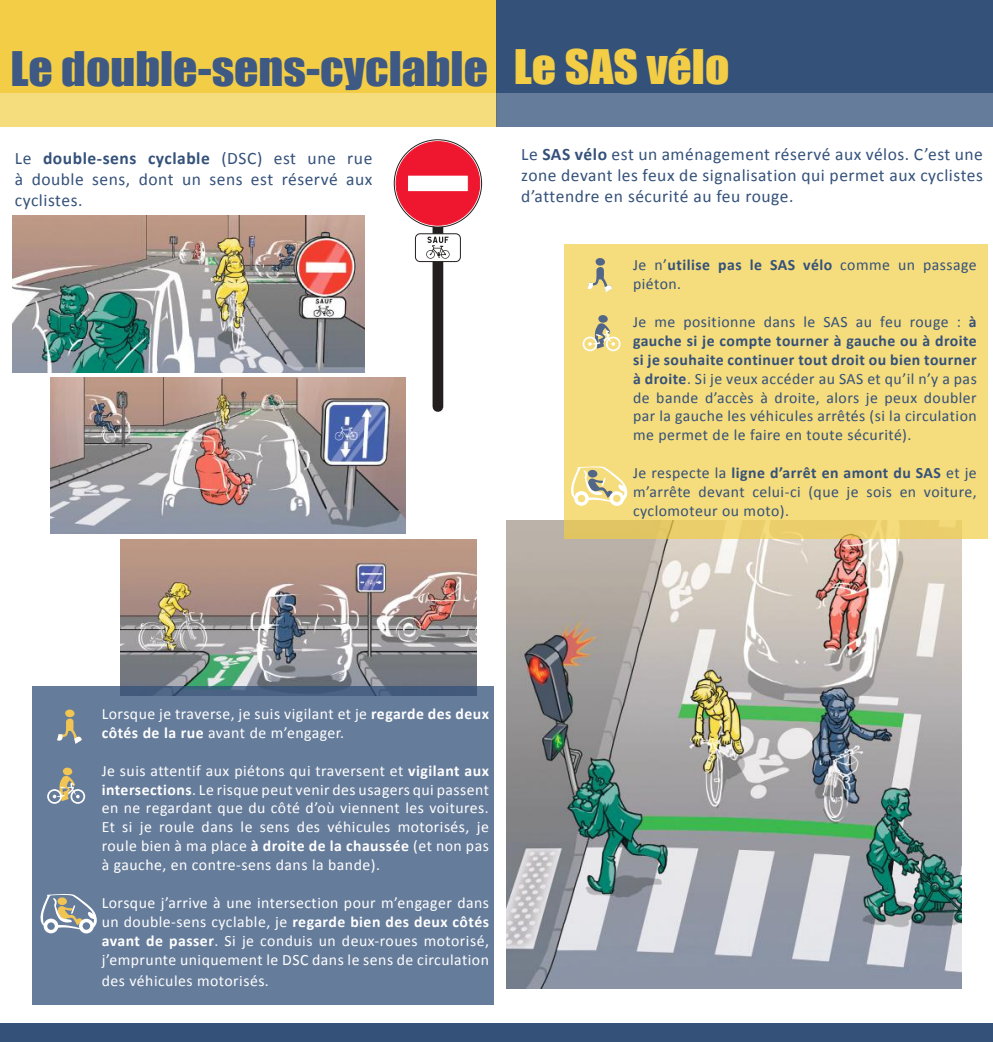
<style>
.page{position:relative;width:993px;height:1042px;background:#fff}
.page>*{position:absolute;margin:0;border:0;box-sizing:border-box;transform-origin:0 0}
.t1{font:43.75px "Impact";color:#3d5984;scale:1.09 1}
.t2{font:43.75px "Impact";color:#f2cd45;scale:1.09 1}
.t3{font:17.5px/21px "Calibri";letter-spacing:.03em;color:#34517a;text-align:justify}
.t4{font:15.75px/18.9px "Calibri";letter-spacing:.03em;color:#fff;text-align:justify}
.t5{font:15.75px/18.9px "Calibri";letter-spacing:.03em;color:#34517a;text-align:justify}
.s1{font-weight:700}
</style>
<div class="page">
<div style="left:0;top:1024px;width:992px;height:18px;background:#34517a"></div>
<div style="left:0;top:0;width:496px;height:93px;background:#f2cd45"></div>
<div style="left:0;top:93px;width:496px;height:34px;background:#f5dc7d"></div>
<img style="left:120px;top:539px;width:356px;height:147px">
<img style="left:51px;top:377px;width:355px;height:156px">
<img style="left:12px;top:216px;width:353px;height:156px">
<div style="left:32px;top:686px;width:462px;height:319px;background:#667c9b"></div>
<div style="left:432px;top:211px;width:11px;height:195px;background:#241f1f"></div>
<svg style="left:394px;top:140px;width:87px;height:87px"></svg>
<div style="left:396px;top:142px;width:83px;height:83px;background:#ef1730;border-radius:50%"></div>
<div style="left:396px;top:142px;width:83px;height:83px;border:1px solid #ef1730;border-radius:50%"></div>
<div style="left:407px;top:175px;width:61px;height:17px;background:#fff;border:1px solid #ef1730"></div>
<div style="left:415px;top:234px;width:45px;height:28px;background:#fff;border-radius:5px"></div>
<div style="left:415px;top:233px;width:45px;height:29px;border:1px solid #241f1f;border-radius:5px"></div>
<svg style="left:426px;top:237px;width:23px;height:22px"></svg>
<svg style="left:57px;top:709px;width:25px;height:35px"></svg>
<svg style="left:47px;top:767px;width:38px;height:37px"></svg>
<svg style="left:40px;top:894px;width:57px;height:39px"></svg>
<img style="left:506px;top:520px;width:455px;height:468px">
<div style="left:564px;top:244px;width:423px;height:294px;background:#f5dc7d"></div>
<div style="left:496px;top:0;width:496px;height:93px;background:#34517a"></div>
<div style="left:496px;top:93px;width:496px;height:34px;background:#667c9b"></div>
<svg style="left:582px;top:315px;width:38px;height:36px"></svg>
<svg style="left:587px;top:258px;width:25px;height:34px"></svg>
<svg style="left:571px;top:466px;width:56px;height:40px"></svg>
<h1 class="t1" style="left:10px;top:35px;width:439px">Le double-sens-cyclable</h1>
<p class="t3" style="left:15px;top:148px;width:359px">Le <span class="s1">double-sens cyclable</span> (DSC) est une rue à double sens, dont un sens est réservé aux cyclistes.</p>
<h1 class="t2" style="left:513px;top:32px;width:199px">Le SAS vélo</h1>
<p class="t3" style="left:521px;top:144px;width:463px">Le <span class="s1">SAS vélo</span> est un aménagement réservé aux vélos. C’est une zone devant les feux de signalisation qui permet aux cyclistes d’attendre en sécurité au feu rouge.</p>
<p class="t5" style="left:632px;top:256px;width:345px">Je n’<span class="s1">utilise pas le SAS vélo</span> comme un passage piéton.</p>
<p class="t5" style="left:632px;top:312px;width:345px">Je me positionne dans le SAS au feu rouge : <span class="s1">à gauche si je compte tourner à gauche ou à droite si je souhaite continuer tout droit ou bien tourner à droite</span>. Si je veux accéder au SAS et qu’il n’y a pas de bande d’accès à droite, alors je peux doubler par la gauche les véhicules arrêtés (si la circulation me permet de le faire en toute sécurité).</p>
<p class="t5" style="left:632px;top:463px;width:345px">Je respecte la <span class="s1">ligne d’arrêt en amont du SAS</span> et je m’arrête devant celui-ci (que je sois en voiture, cyclomoteur ou moto).</p>
<p class="t4" style="left:102px;top:704px;width:388px">Lorsque je traverse, je suis vigilant et je <span class="s1">regarde des deux côtés de la rue</span> avant de m’engager.</p>
<p class="t4" style="left:102px;top:761px;width:388px">Je suis attentif aux piétons qui traversent et <span class="s1">vigilant aux intersections</span>. Le risque peut venir des usagers qui passent en ne regardant que du côté d’où viennent les voitures.<br>Et si je roule dans le sens des véhicules motorisés, je roule bien à ma place <span class="s1">à droite de la chaussée</span> (et non pas à gauche, en contre-sens dans la bande).</p>
<p class="t4" style="left:102px;top:893px;width:388px">Lorsque j’arrive à une intersection pour m’engager dans un double-sens cyclable, je <span class="s1">regarde bien des deux côtés avant de passer</span>. Si je conduis un deux-roues motorisé, j’emprunte uniquement le DSC dans le sens de circulation</p>
<p class="t4" style="left:102px;top:971px;width:169px">des véhicules motorisés.</p>
</div>
